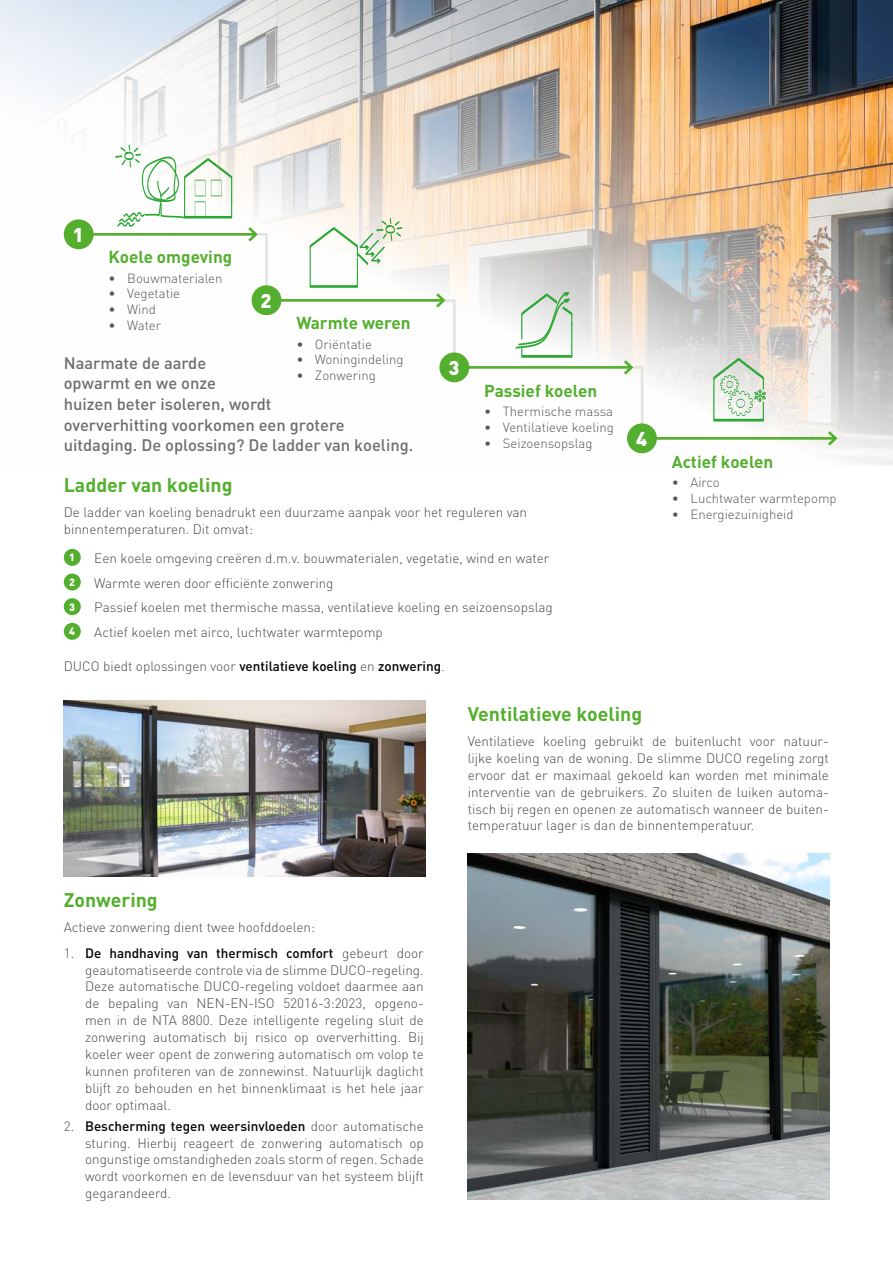
<style>
.page{position:relative;width:893px;height:1263px;background:#fff}
.page>*{position:absolute;margin:0;border:0;box-sizing:border-box;transform-origin:0 0}
.t1{font:900 19.8px "DINOT";color:#fff}
.t2{font:700 19.5px "DINOT";color:#54af2e}
.t3{font:700 17.1px "DINOT";color:#54af2e}
.t4{font:500 16.5px/20.7px "DINOT";color:#6e6e6e}
.t5{font:300 13.5px/16.8px "DINOT";color:#484847;text-align:justify}
.t6{font:500 13.5px "DINOT";color:#000}
.t7{font:300 13.2px "DINOT";color:#565655}
.t8{font:900 10.5px "DINOT";color:#fff}
.s1{font-weight:300;color:#484847}
.s2{font-weight:500;color:#000}
</style>
<div class="page">
<img style="left:0;top:0;width:893px;height:466px">
<hr style="left:79px;top:233px;width:177px;height:3px;background:#54af2e">
<svg style="left:245px;top:224px;width:24px;height:79px"></svg>
<hr style="left:266px;top:299px;width:178px;height:3px;background:#54af2e">
<svg style="left:433px;top:290px;width:24px;height:79px"></svg>
<hr style="left:454px;top:366px;width:177px;height:3px;background:#54af2e">
<svg style="left:621px;top:357px;width:24px;height:79px"></svg>
<hr style="left:642px;top:437px;width:194px;height:3px;background:#54af2e">
<svg style="left:825px;top:428px;width:14px;height:20px"></svg>
<svg style="left:115px;top:145px;width:117px;height:82px"></svg>
<svg style="left:310px;top:218px;width:92px;height:70px"></svg>
<svg style="left:515px;top:292px;width:57px;height:66px"></svg>
<svg style="left:713px;top:358px;width:53px;height:64px"></svg>
<div style="left:64px;top:219px;width:30px;height:30px;background:#54af2e;border-radius:50%"></div>
<div style="left:252px;top:285px;width:29px;height:30px;background:#54af2e;border-radius:50%"></div>
<div style="left:439px;top:352px;width:30px;height:30px;background:#54af2e;border-radius:50%"></div>
<div style="left:627px;top:423px;width:30px;height:30px;background:#54af2e;border-radius:50%"></div>
<div style="left:64px;top:549px;width:17px;height:17px;background:#54af2e;border-radius:50%"></div>
<div style="left:64px;top:573px;width:17px;height:17px;background:#54af2e;border-radius:50%"></div>
<div style="left:64px;top:598px;width:17px;height:17px;background:#54af2e;border-radius:50%"></div>
<div style="left:64px;top:623px;width:17px;height:17px;background:#54af2e;border-radius:50%"></div>
<img style="left:468px;top:854px;width:361px;height:345px">
<img style="left:64px;top:701px;width:361px;height:175px">
<div style="left:883px;top:188px;width:10px;height:147px;background:#000;opacity:.5"></div>
<svg style="left:892px;top:198px;width:1px;height:127px"></svg>
<h1 class="t1" style="left:73px;top:221px;width:12px">1</h1>
<p class="t3" style="left:109px;top:245px;width:125px">Koele omgeving</p>
<p class="t7" style="left:109px;top:269px;width:115px">• Bouwmaterialen</p>
<p class="t7" style="left:109px;top:285px;width:73px">• Vegetatie</p>
<p class="t7" style="left:109px;top:300px;width:49px">• Wind</p>
<p class="t7" style="left:109px;top:316px;width:54px">• Water</p>
<p class="t3" style="left:296px;top:311px;width:116px">Warmte weren</p>
<p class="t7" style="left:296px;top:335px;width:77px">• Oriëntatie</p>
<p class="t7" style="left:296px;top:351px;width:109px">• Woningindeling</p>
<p class="t7" style="left:296px;top:366px;width:81px">• Zonwering</p>
<h1 class="t1" style="left:261px;top:287px;width:12px">2</h1>
<p class="t4" style="left:64px;top:352px;width:351px">Naarmate de aarde<br>opwarmt en we onze<br>huizen beter isoleren, wordt<br>oververhitting voorkomen een grotere uitdaging. De oplossing? De ladder van koeling.</p>
<h2 class="t2" style="left:64px;top:471px;width:170px">Ladder van koeling</h2>
<p class="t5" style="left:64px;top:503px;width:465px">De ladder van koeling benadrukt een duurzame aanpak voor het reguleren van binnentemperaturen. Dit omvat:</p>
<p class="t8" style="left:69px;top:550px;width:7px">1</p>
<p class="t5" style="left:94px;top:549px;width:457px">Een koele omgeving creëren d.m.v. bouwmaterialen, vegetatie, wind en water</p>
<p class="t8" style="left:69px;top:575px;width:7px">2</p>
<p class="t5" style="left:94px;top:574px;width:241px">Warmte weren door efficiënte zonwering</p>
<p class="t8" style="left:69px;top:600px;width:7px">3</p>
<p class="t5" style="left:94px;top:598px;width:460px">Passief koelen met thermische massa, ventilatieve koeling en seizoensopslag</p>
<p class="t8" style="left:69px;top:624px;width:7px">4</p>
<p class="t5" style="left:94px;top:623px;width:290px">Actief koelen met airco, luchtwater warmtepomp</p>
<p class="t6" style="left:64px;top:657px;width:383px"><span class="s1">DUCO biedt oplossingen voor</span> ventilatieve koeling <span class="s1">en</span> zonwering<span class="s1">.</span></p>
<h1 class="t1" style="left:448px;top:354px;width:12px">3</h1>
<p class="t3" style="left:484px;top:379px;width:115px">Passief koelen</p>
<p class="t7" style="left:484px;top:402px;width:131px">• Thermische massa</p>
<p class="t7" style="left:484px;top:418px;width:131px">• Ventilatieve koeling</p>
<p class="t7" style="left:484px;top:434px;width:110px">• Seizoensopslag</p>
<h1 class="t1" style="left:636px;top:425px;width:12px">4</h1>
<p class="t3" style="left:672px;top:450px;width:103px">Actief koelen</p>
<p class="t7" style="left:672px;top:474px;width:49px">• Airco</p>
<p class="t7" style="left:672px;top:489px;width:166px">• Luchtwater warmtepomp</p>
<p class="t7" style="left:672px;top:505px;width:123px">• Energiezuinigheid</p>
<h2 class="t2" style="left:64px;top:886px;width:96px">Zonwering</h2>
<p class="t5" style="left:64px;top:918px;width:253px">Actieve zonwering dient twee hoofddoelen:</p>
<p class="t5" style="left:85px;top:944px;width:340px;text-indent:-21px">1. <span class="s2">De handhaving van thermisch comfort</span> gebeurt door geautomatiseerde controle via de slimme DUCO-regeling.<br>Deze automatische DUCO-regeling voldoet daarmee aan de bepaling van NEN-EN-ISO 52016-3:2023, opgeno&shy;men in de NTA 8800. Deze intelligente regeling sluit de zonwering automatisch bij risico op oververhitting. Bij koeler weer opent de zonwering automatisch om volop te kunnen profiteren van de zonnewinst. Natuurlijk daglicht blijft zo behouden en het binnenklimaat is het hele jaar door optimaal.</p>
<p class="t5" style="left:85px;top:1117px;width:340px;text-indent:-21px">2. <span class="s2">Bescherming tegen weersinvloeden</span> door automatische sturing. Hierbij reageert de zonwering automatisch op ongunstige omstandigheden zoals storm of regen. Schade wordt voorkomen en de levensduur van het systeem blijft gegarandeerd.</p>
<h2 class="t2" style="left:468px;top:700px;width:176px">Ventilatieve koeling</h2>
<p class="t5" style="left:468px;top:732px;width:363px">Ventilatieve koeling gebruikt de buitenlucht voor natuur&shy;lijke koeling van de woning. De slimme DUCO regeling zorgt ervoor dat er maximaal gekoeld kan worden met minimale interventie van de gebruikers. Zo sluiten de luiken automa&shy;tisch bij regen en openen ze automatisch wanneer de buiten&shy;temperatuur lager is dan de binnentemperatuur.</p>
</div>
